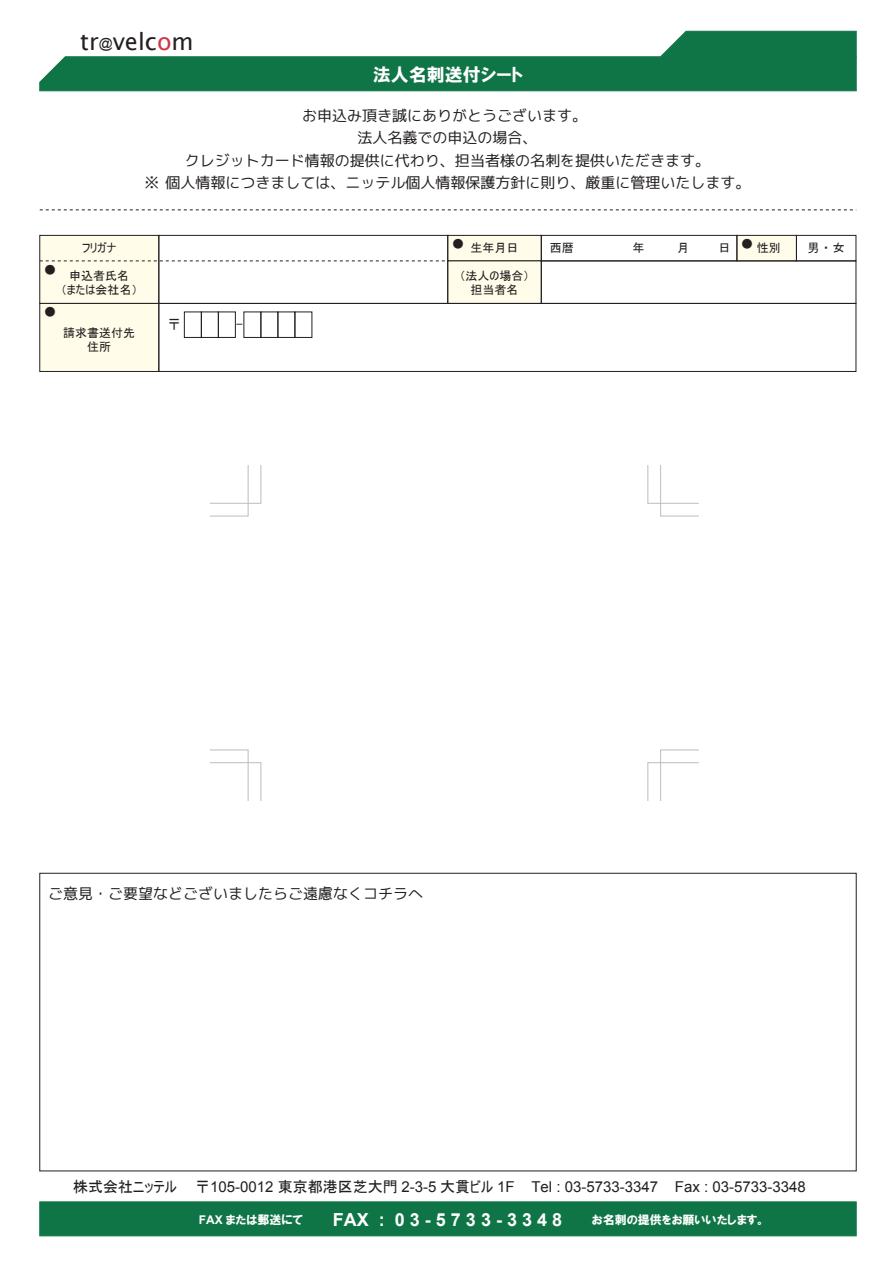
<style>
.page{position:relative;width:893px;height:1263px;background:#fff}
.page>*{position:absolute;margin:0;border:0;box-sizing:border-box;transform-origin:0 0}
.t1{font:23.7px "Lucida Sans Unicode";color:#231f20}
.t2{font:700 18px "Arial";color:#fff}
.t3{font:18px "HGP Soei Kakugothic UB";color:#fff}
.t4{font:15px/22.5px "VL P Gothic Regular";color:#231f20;text-align:center}
.t5{font:15px "Arial";color:#231f20}
.t6{font:13.5px "MS UI Gothic";color:#231f20}
.t7{font:12px/13.5px "MS UI Gothic";color:#231f20;text-align:center}
.t8{font:12px "HGP Soei Kakugothic UB";color:#fff}
.s1{font-family:"Arial";font-size:13.8px}
.s2{color:#d0344b}
.s3{font-family:"MS UI Gothic"}
.s4{font-family:"MS Gothic"}
.s5{font-family:"Arial";font-weight:700}
</style>
<div class="page">
<div style="left:40px;top:1202px;width:816px;height:34px;background:#107546"></div>
<div style="left:39px;top:1201px;width:818px;height:35px;border:1px solid #107546"></div>
<svg style="left:39px;top:31px;width:818px;height:60px"></svg>
<svg style="left:39px;top:209px;width:818px;height:2px"></svg>
<div style="left:448px;top:235px;width:93px;height:26px;background:#fffde9"></div>
<div style="left:447px;top:235px;width:95px;height:26px;border:1px solid #231f20"></div>
<div style="left:448px;top:261px;width:93px;height:42px;background:#fffde9"></div>
<div style="left:447px;top:260px;width:95px;height:44px;border:1px solid #231f20"></div>
<div style="left:40px;top:235px;width:119px;height:68px;background:#fffde9"></div>
<div style="left:39px;top:235px;width:120px;height:69px;border:1px solid #231f20"></div>
<div style="left:40px;top:303px;width:119px;height:68px;background:#fffde9"></div>
<div style="left:39px;top:303px;width:120px;height:69px;border:1px solid #231f20"></div>
<div style="left:184px;top:312px;width:18px;height:26px;border:1px solid #231f20"></div>
<div style="left:201px;top:312px;width:18px;height:26px;border:1px solid #231f20"></div>
<div style="left:218px;top:312px;width:18px;height:26px;border:1px solid #231f20"></div>
<div style="left:260px;top:312px;width:18px;height:26px;border:1px solid #231f20"></div>
<div style="left:278px;top:312px;width:17px;height:26px;border:1px solid #231f20"></div>
<div style="left:737px;top:235px;width:59px;height:26px;background:#fffde9"></div>
<div style="left:736px;top:235px;width:61px;height:26px;border:1px solid #231f20"></div>
<div style="left:796px;top:235px;width:60px;height:26px;border:1px solid #231f20"></div>
<div style="left:158px;top:235px;width:290px;height:69px;border:1px solid #231f20"></div>
<svg style="left:39px;top:260px;width:409px;height:2px"></svg>
<div style="left:541px;top:235px;width:196px;height:26px;border:1px solid #231f20"></div>
<div style="left:541px;top:260px;width:315px;height:44px;border:1px solid #231f20"></div>
<div style="left:158px;top:303px;width:698px;height:69px;border:1px solid #231f20"></div>
<svg style="left:210px;top:749px;width:52px;height:52px"></svg>
<svg style="left:210px;top:465px;width:52px;height:52px"></svg>
<svg style="left:647px;top:465px;width:52px;height:52px"></svg>
<svg style="left:647px;top:749px;width:52px;height:52px"></svg>
<h1 class="t1" style="left:80px;top:23px;width:115px">tr<span class="s1">@</span>velc<span class="s2">o</span>m</h1>
<p class="t3" style="left:373px;top:65px;width:152px">法人名刺送付シート</p>
<p class="t4" style="left:145px;top:104px;width:607px">お申込み頂き誠にありがとうございます。<br>法人名義での申込の場合、<br>クレジットカード情報の提供に代わり、担当者様の名刺を提供いただきます。<br>※ 個人情報につきましては、ニッテル個人情報保護方針に則り、厳重に管理いたします。</p>
<p class="t7" style="left:44px;top:263px;width:13px">●</p>
<p class="t7" style="left:44px;top:305px;width:14px">●</p>
<p class="t7" style="left:82px;top:241px;width:36px">フリガナ</p>
<p class="t7" style="left:61px;top:269px;width:78px">申込者氏名<br>（または会社名）</p>
<p class="t7" style="left:63px;top:326px;width:73px">請求書送付先住所</p>
<p class="t6" style="left:167px;top:317px;width:15px">〒</p>
<p class="t6" style="left:236px;top:317px;width:8px">-</p>
<p class="t7" style="left:452px;top:241px;width:68px">● 生年月日</p>
<p class="t7" style="left:741px;top:241px;width:41px">● 性別</p>
<p class="t7" style="left:460px;top:269px;width:71px">（法人の場合）担当者名</p>
<p class="t7" style="left:550px;top:241px;width:25px">西暦</p>
<p class="t7" style="left:632px;top:241px;width:13px">年</p>
<p class="t7" style="left:677px;top:241px;width:13px">月</p>
<p class="t7" style="left:719px;top:241px;width:13px">日</p>
<p class="t7" style="left:807px;top:241px;width:39px">男 ・ 女</p>
<p class="t4" style="left:48px;top:882px;width:377px">ご意見・ご要望などございましたらご遠慮なくコチラへ</p>
<p class="t5" style="left:73px;top:1177px;width:734px"><span class="s3">株式会社ニッテル</span> <span class="s4">〒</span>105-0012 <span class="s4">東京都港区芝大門</span> 2-3-5 <span class="s3">大貫ビル</span> 1F Tel : 03-5733-3347 Fax : 03-5733-3348</p>
<p class="t8" style="left:199px;top:1213px;width:106px"><span class="s5">FAX</span> または郵送にて</p>
<p class="t2" style="left:333px;top:1207px;width:231px">FAX : 0 3 - 5 7 3 3 - 3 3 4 8</p>
<p class="t8" style="left:592px;top:1213px;width:175px">お名刺の提供をお願いいたします。</p>
</div>
